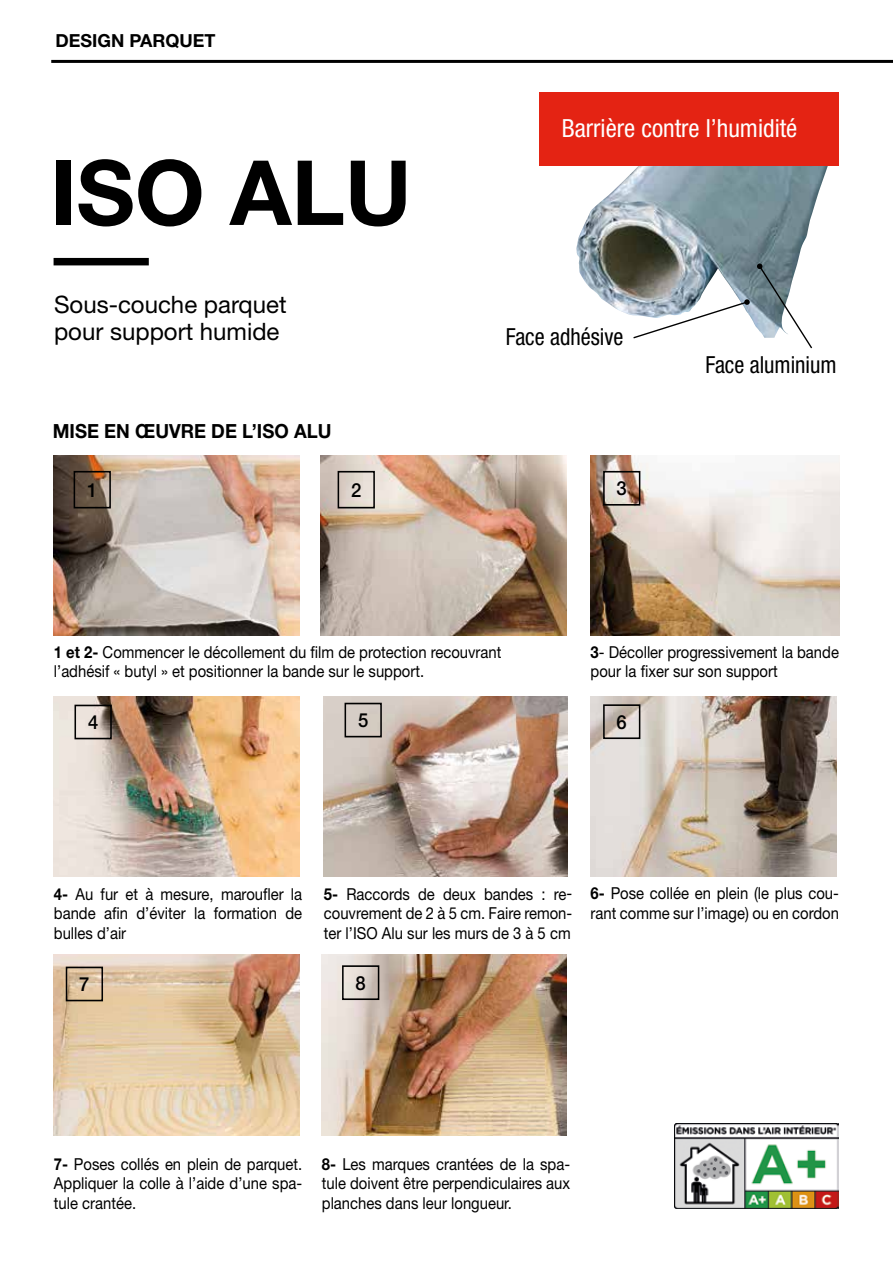
<style>
.page{position:relative;width:893px;height:1263px;background:#fff}
.page>*{position:absolute;margin:0;border:0;box-sizing:border-box;transform-origin:0 0}
.t1{font:700 90px "Helvetica Neue LT Std";color:#000}
.t2{font:condensed 25.05px "Helvetica Neue LT Std";color:#fff}
.t3{font:24px/27px "Helvetica Neue LT Std";color:#000}
.t4{font:condensed 23.55px "Helvetica Neue LT Std";color:#000;scale:.95 1}
.t5{font:700 19.5px "Helvetica Neue LT Std";color:#000;scale:.95 1}
.t6{font:500 19.35px "Helvetica Neue LT Std";color:#000;scale:.95 1}
.t7{font:700 18px "Helvetica Neue LT Std";color:#000}
.t8{font:16.5px/19.5px "Helvetica Neue LT Std";color:#000;text-align:justify;scale:.9 1}
.s1{font-weight:700}
</style>
<div class="page">
<img style="left:675px;top:1123px;width:164px;height:86px">
<div style="left:54px;top:258px;width:95px;height:7px;background:#000"></div>
<img style="left:576px;top:165px;width:258px;height:163px">
<svg style="left:757px;top:264px;width:56px;height:85px"></svg>
<svg style="left:632px;top:299px;width:118px;height:40px"></svg>
<img style="left:54px;top:696px;width:246px;height:181px">
<img style="left:321px;top:955px;width:246px;height:180px">
<img style="left:320px;top:455px;width:246px;height:181px">
<img style="left:591px;top:696px;width:245px;height:181px">
<div style="left:338px;top:471px;width:37px;height:37px;border:2px solid #000"></div>
<div style="left:603px;top:704px;width:37px;height:35px;border:2px solid #000"></div>
<img style="left:591px;top:455px;width:248px;height:181px">
<img style="left:54px;top:955px;width:246px;height:180px">
<div style="left:66px;top:967px;width:37px;height:34px;border:2px solid #000"></div>
<div style="left:74px;top:705px;width:38px;height:34px;border:2px solid #000"></div>
<div style="left:342px;top:965px;width:37px;height:35px;border:2px solid #000"></div>
<img style="left:54px;top:455px;width:246px;height:181px">
<img style="left:324px;top:696px;width:244px;height:181px">
<div style="left:74px;top:471px;width:37px;height:37px;border:2px solid #000"></div>
<div style="left:345px;top:703px;width:37px;height:34px;border:2px solid #000"></div>
<hr style="left:51px;top:60px;width:842px;height:3px;background:#000">
<div style="left:539px;top:92px;width:299px;height:73px;background:#e42313"></div>
<div style="left:603px;top:471px;width:37px;height:35px;border:2px solid #000"></div>
<p class="t7" style="left:56px;top:29px;width:162px">DESIGN PARQUET</p>
<h1 class="t1" style="left:50px;top:137px;width:363px">ISO ALU</h1>
<h3 class="t3" style="left:54px;top:291px;width:234px">Sous-couche parquet pour support humide</h3>
<p class="t5" style="left:53px;top:419px;width:295px">MISE EN ŒUVRE DE L’ISO ALU</p>
<p class="t6" style="left:87px;top:478px;width:12px">1</p>
<p class="t6" style="left:351px;top:478px;width:12px">2</p>
<h2 class="t2" style="left:562px;top:114px;width:237px">Barrière contre l’humidité</h2>
<h3 class="t4" style="left:506px;top:323px;width:125px">Face adhésive</h3>
<p class="t6" style="left:617px;top:477px;width:12px">3</p>
<h3 class="t4" style="left:705px;top:351px;width:140px">Face aluminium</h3>
<p class="t8" style="left:54px;top:642px;width:499px"><span class="s1">1 et 2-</span> Commencer le décollement du film de protection recouvrant l’adhésif « butyl » et positionner la bande sur le support.</p>
<p class="t8" style="left:591px;top:642px;width:277px"><span class="s1">3</span>- Décoller progressivement la bande pour la fixer sur son support</p>
<p class="t6" style="left:88px;top:710px;width:12px">4</p>
<p class="t6" style="left:358px;top:709px;width:12px">5</p>
<p class="t6" style="left:617px;top:710px;width:12px">6</p>
<p class="t8" style="left:54px;top:884px;width:277px"><span class="s1">4-</span> Au fur et à mesure, maroufler la bande afin d’éviter la formation de bulles d’air</p>
<p class="t8" style="left:324px;top:884px;width:277px"><span class="s1">5-</span> Raccords de deux bandes : re&shy;couvrement de 2 à 5 cm. Faire remon&shy;ter l’ISO Alu sur les murs de 3 à 5 cm</p>
<p class="t8" style="left:591px;top:884px;width:277px"><span class="s1">6-</span> Pose collée en plein (le plus cou&shy;rant comme sur l’image) ou en cordon</p>
<p class="t6" style="left:79px;top:972px;width:12px">7</p>
<p class="t6" style="left:356px;top:971px;width:12px">8</p>
<p class="t8" style="left:54px;top:1154px;width:277px"><span class="s1">7-</span> Poses collés en plein de parquet.<br>Appliquer la colle à l’aide d’une spa&shy;tule crantée.</p>
<p class="t8" style="left:322px;top:1154px;width:277px"><span class="s1">8-</span> Les marques crantées de la spa&shy;tule doivent être perpendiculaires aux planches dans leur longueur.</p>
</div>
